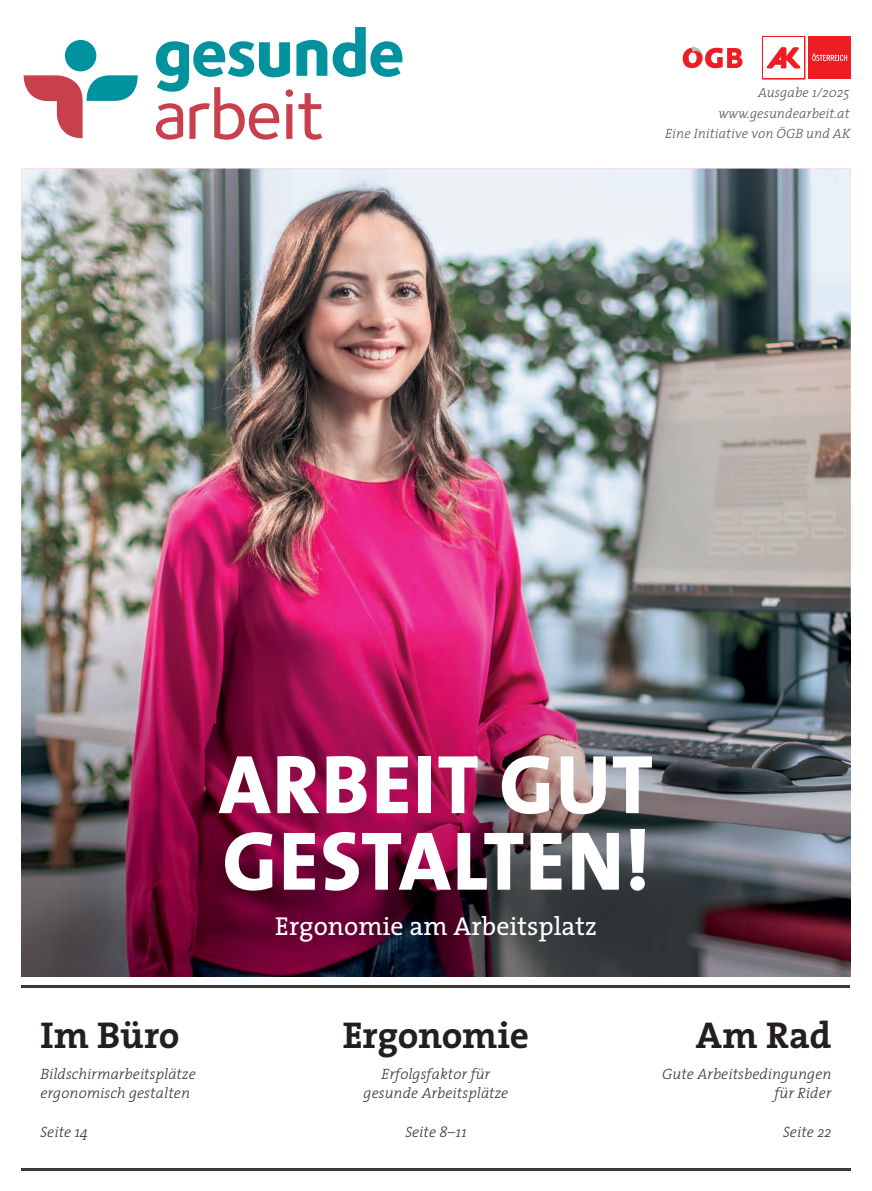
<style>
.page{position:relative;width:872px;height:1191px;background:#fff}
.page>*{position:absolute;margin:0;border:0;box-sizing:border-box;transform-origin:0 0}
.t1{font:800 84px/76.5px "The Sans";letter-spacing:.025em;color:#fff}
.t2{font:700 37.5px "The Serif";letter-spacing:-.01em;color:#231f20}
.t3{font:25.95px "The Serif";color:#fff}
.t4{font:italic 300 15px/19.5px "The Serif";letter-spacing:.005em;color:#383839}
.t5{font:italic 300 13.5px/20.2px "The Serif";letter-spacing:.005em;color:#57585a;text-align:right}
</style>
<div class="page">
<div style="left:808px;top:37px;width:42px;height:42px;background:#ee1d23"></div>
<div style="left:762px;top:37px;width:43px;height:42px;border:1px solid #ee1d23"></div>
<svg style="left:766px;top:47px;width:34px;height:22px"></svg>
<svg style="left:812px;top:53px;width:35px;height:8px"></svg>
<hr style="left:21px;top:1168px;width:829px;height:2px;background:#383839">
<svg style="left:156px;top:27px;width:246px;height:113px"></svg>
<svg style="left:24px;top:75px;width:114px;height:63px"></svg>
<div style="left:65px;top:40px;width:31px;height:31px;background:#00929e;border-radius:50%"></div>
<hr style="left:21px;top:985px;width:829px;height:2px;background:#383839">
<svg style="left:682px;top:47px;width:60px;height:21px"></svg>
<img style="left:21px;top:169px;width:829px;height:450px">
<img style="left:21px;top:619px;width:829px;height:357px">
<p class="t5" style="left:758px;top:82px;width:93px">Ausgabe 1/2025</p>
<p class="t5" style="left:665px;top:103px;width:187px">www.gesundearbeit.at<br>Eine Initiative von ÖGB und AK</p>
<h1 class="t1" style="left:219px;top:744px;width:435px">ARBEIT GUT<br>GESTALTEN!</h1>
<h3 class="t3" style="left:275px;top:904px;width:323px">Ergonomie am Arbeitsplatz</h3>
<h2 class="t2" style="left:40px;top:1003px;width:141px">Im Büro</h2>
<p class="t4" style="left:40px;top:1063px;width:157px">Bildschirmarbeitsplätze ergonomisch gestalten</p>
<p class="t4" style="left:40px;top:1121px;width:49px">Seite 14</p>
<h2 class="t2" style="left:343px;top:1003px;width:188px">Ergonomie</h2>
<p class="t4" style="left:364px;top:1063px;width:146px;text-align:center">Erfolgsfaktor für gesunde Arbeitsplätze</p>
<p class="t4" style="left:405px;top:1121px;width:63px">Seite 8–11</p>
<h2 class="t2" style="left:696px;top:1003px;width:137px">Am Rad</h2>
<p class="t4" style="left:662px;top:1063px;width:171px;text-align:right">Gute Arbeitsbedingungen für Rider</p>
<p class="t4" style="left:783px;top:1121px;width:50px">Seite 22</p>
</div>
